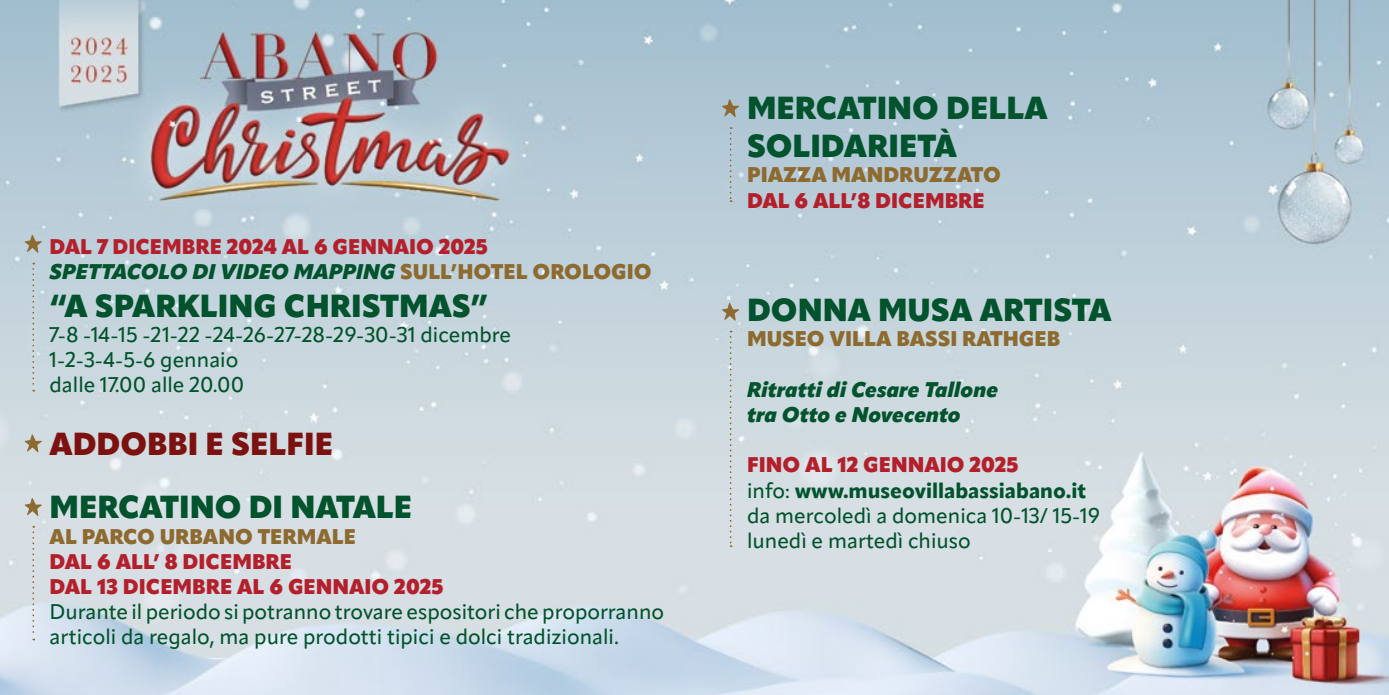
<style>
.page{position:relative;width:1389px;height:695px;background:#fff}
.page>*{position:absolute;margin:0;border:0;box-sizing:border-box;transform-origin:0 0}
.t1{font:900 31.5px/37.8px "Apparat";color:#00532c}
.t2{font:900 31.5px "Apparat";color:#7c120f}
.t3{font:500 21px/25.2px "Apparat";color:#00532c}
.t4{font:900 21px/25.2px "Apparat";color:#b3202c}
.t5{font:900 21px "Apparat";color:#8d6a2f}
.t6{font:italic 900 21px/25.2px "Apparat";color:#00532c}
.s1{font-style:italic;color:#00532c}
.s2{color:#8d6a2f}
.s3{font-weight:900;color:#b3202c}
.s4{font-weight:800}
</style>
<div class="page">
<img style="left:0;top:0;width:1389px;height:694px">
<svg style="left:25px;top:234px;width:17px;height:19px"></svg>
<svg style="left:25px;top:498px;width:17px;height:18px"></svg>
<svg style="left:25px;top:434px;width:17px;height:18px"></svg>
<div style="left:22px;top:253px;width:22px;height:148px;background:#c7d6de"></div>
<svg style="left:32px;top:263px;width:2px;height:128px"></svg>
<div style="left:22px;top:516px;width:22px;height:134px;background:linear-gradient(to right,#dbe2ea,#d9e1e9)"></div>
<svg style="left:32px;top:526px;width:2px;height:114px"></svg>
<svg style="left:722px;top:302px;width:17px;height:19px"></svg>
<svg style="left:722px;top:99px;width:17px;height:18px"></svg>
<div style="left:720px;top:321px;width:22px;height:236px;background:#d2dce1"></div>
<svg style="left:730px;top:330px;width:2px;height:217px"></svg>
<div style="left:720px;top:118px;width:22px;height:93px;background:#b6cad7"></div>
<svg style="left:730px;top:127px;width:2px;height:75px"></svg>
<p class="t4" style="left:50px;top:234px;width:603px">DAL 7 DICEMBRE 2024 AL 6 GENNAIO 2025<br><span class="s1">SPETTACOLO DI VIDEO MAPPING</span> <span class="s2">SULL’HOTEL OROLOGIO</span></p>
<h1 class="t1" style="left:50px;top:287px;width:440px">“A SPARKLING CHRISTMAS”</h1>
<p class="t3" style="left:50px;top:322px;width:463px">7-8 -14-15 -21-22 -24-26-27-28-29-30-31 dicembre<br>1-2-3-4-5-6 gennaio<br>dalle 17.00 alle 20.00</p>
<h1 class="t2" style="left:50px;top:424px;width:285px">ADDOBBI E SELFIE</h1>
<h1 class="t1" style="left:50px;top:488px;width:364px">MERCATINO DI NATALE</h1>
<p class="t5" style="left:50px;top:523px;width:308px">AL PARCO URBANO TERMALE</p>
<p class="t4" style="left:50px;top:549px;width:395px">DAL 6 ALL’ 8 DICEMBRE<br>DAL 13 DICEMBRE AL 6 GENNAIO 2025</p>
<p class="t3" style="left:50px;top:599px;width:616px">Durante il periodo si potranno trovare espositori che proporranno articoli da regalo, ma pure prodotti tipici e dolci tradizionali.</p>
<h1 class="t1" style="left:747px;top:89px;width:302px">MERCATINO DELLA<br>SOLIDARIETÀ</h1>
<p class="t5" style="left:747px;top:162px;width:255px">PIAZZA MANDRUZZATO</p>
<p class="t4" style="left:747px;top:188px;width:239px">DAL 6 ALL’8 DICEMBRE</p>
<h1 class="t1" style="left:747px;top:291px;width:366px">DONNA MUSA ARTISTA</h1>
<p class="t5" style="left:747px;top:326px;width:315px">MUSEO VILLA BASSI RATHGEB</p>
<p class="t6" style="left:747px;top:377px;width:253px">Ritratti di Cesare Tallone tra Otto e Novecento</p>
<p class="t3" style="left:747px;top:452px;width:354px"><span class="s3">FINO AL 12 GENNAIO 2025<br></span>info: <span class="s4">www.museovillabassiabano.it </span>da mercoledì a domenica 10-13/ 15-19 lunedì e martedì chiuso</p>
</div>
